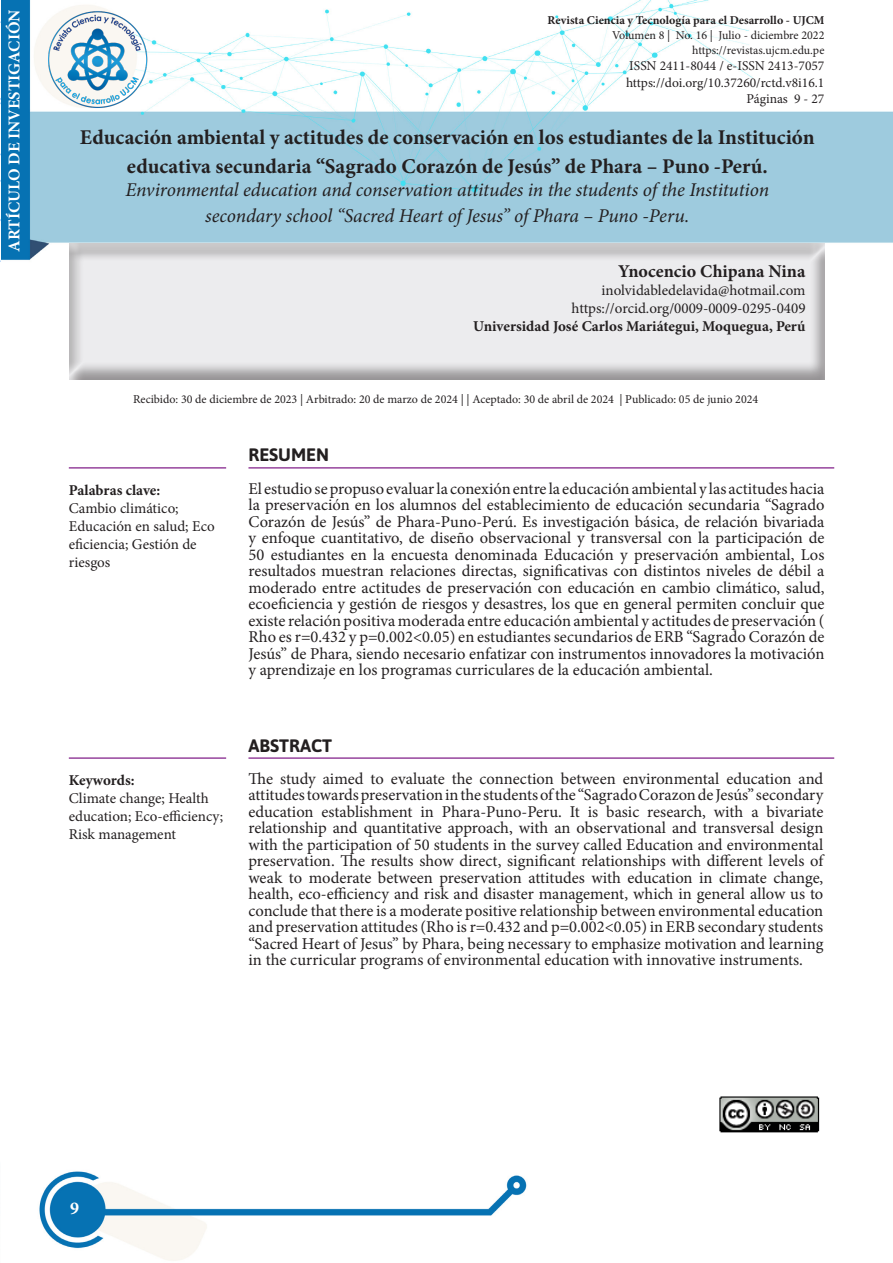
<style>
.page{position:relative;width:893px;height:1263px;background:#fff}
.page>*{position:absolute;margin:0;border:0;box-sizing:border-box;transform-origin:0 0}
.t1{font:700 21px/28.8px "Minion Pro";color:#231f20;text-align:center}
.t2{font:italic 19.5px "Minion Pro";letter-spacing:-.01em;color:#231f20}
.t3{font:700 18px "Minion Pro";color:#231f20}
.t4{font:700 18px "Asap";color:#231f20}
.t5{font:700 18px "Minion Pro";color:#fff}
.t6{font:16.5px/16.5px "Minion Pro";color:#231f20;text-align:justify}
.t7{font:700 16.5px "Minion Pro";color:#fff}
.t8{font:15px/18px "Minion Pro";color:#231f20}
.t9{font:700 15px "Minion Pro";color:#231f20}
.t10{font:13.5px "Minion Pro";color:#231f20}
.t11{font:12px "Minion Pro";color:#231f20}
.t12{font:700 12px "Minion Pro";color:#231f20}
</style>
<div class="page">
<img style="left:0;top:0;width:893px;height:1261px">
<img style="left:45px;top:8px;width:105px;height:104px">
<div style="left:67px;top:243px;width:758px;height:139px;background:#231f20;opacity:.75"></div>
<hr style="left:69px;top:467px;width:157px;height:2px;background:#96449d">
<hr style="left:248px;top:467px;width:586px;height:2px;background:#96449d">
<hr style="left:69px;top:757px;width:157px;height:2px;background:#96449d">
<hr style="left:248px;top:757px;width:586px;height:2px;background:#96449d">
<img style="left:716px;top:1094px;width:110px;height:41px">
<p class="t7" style="left:3px;top:252px;width:244px;rotate:-90deg">ARTÍCULO DE INVESTIGACIÓN</p>
<p class="t12" style="left:548px;top:12px;width:278px">Revista Ciencia y Tecnología para el Desarrollo - UJCM</p>
<p class="t11" style="left:612px;top:27px;width:214px">Volumen 8 | No. 16 | Julio - diciembre 2022</p>
<p class="t11" style="left:692px;top:42px;width:134px">https://revistas.ujcm.edu.pe</p>
<p class="t10" style="left:629px;top:57px;width:197px">ISSN 2411-8044 / e-ISSN 2413-7057</p>
<p class="t10" style="left:626px;top:73px;width:200px">https://doi.org/10.37260/rctd.v8i16.1</p>
<p class="t10" style="left:747px;top:90px;width:79px">Páginas 9 - 27</p>
<p class="t1" style="left:80px;top:123px;width:736px">Educación ambiental y actitudes de conservación en los estudiantes de la Institución educativa secundaria “Sagrado Corazón de Jesús” de Phara – Puno -Perú.</p>
<p class="t2" style="left:125px;top:177px;width:645px">Environmental education and conservation attitudes in the students of the Institution</p>
<p class="t2" style="left:205px;top:202px;width:486px">secondary school “Sacred Heart of Jesus” of Phara – Puno -Peru.</p>
<p class="t3" style="left:618px;top:258px;width:189px">Ynocencio Chipana Nina</p>
<p class="t8" style="left:602px;top:281px;width:205px">inolvidabledelavida@hotmail.com</p>
<p class="t8" style="left:572px;top:299px;width:235px">https://orcid.org/0009-0009-0295-0409</p>
<p class="t9" style="left:473px;top:315px;width:334px">Universidad José Carlos Mariátegui, Moquegua, Perú</p>
<p class="t11" style="left:133px;top:391px;width:627px">Recibido: 30 de diciembre de 2023 | Arbitrado: 20 de marzo de 2024 | | Aceptado: 30 de abril de 2024 | Publicado: 05 de junio 2024</p>
<p class="t9" style="left:69px;top:479px;width:93px">Palabras clave:</p>
<p class="t8" style="left:69px;top:499px;width:147px">Cambio climático;<br>Educación en salud; Eco eficiencia; Gestión de riesgos</p>
<p class="t9" style="left:69px;top:770px;width:67px">Keywords:</p>
<p class="t8" style="left:69px;top:789px;width:156px">Climate change; Health education; Eco-efficiency;<br>Risk management</p>
<p class="t4" style="left:248px;top:444px;width:82px">RESUMEN</p>
<p class="t6" style="left:248px;top:480px;width:577px">El estudio se propuso evaluar la conexión entre la educación ambiental y las actitudes hacia la preservación en los alumnos del establecimiento de educación secundaria “Sagrado Corazón de Jesús” de Phara-Puno-Perú. Es investigación básica, de relación bivariada y enfoque cuantitativo, de diseño observacional y transversal con la participación de 50 estudiantes en la encuesta denominada Educación y preservación ambiental, Los resultados muestran relaciones directas, significativas con distintos niveles de débil a moderado entre actitudes de preservación con educación en cambio climático, salud, ecoeficiencia y gestión de riesgos y desastres, los que en general permiten concluir que existe relación positiva moderada entre educación ambiental y actitudes de preservación ( Rho es r=0.432 y p=0.002&lt;0.05) en estudiantes secundarios de ERB “Sagrado Corazón de Jesús” de Phara, siendo necesario enfatizar con instrumentos innovadores la motivación y aprendizaje en los programas curriculares de la educación ambiental.</p>
<p class="t4" style="left:248px;top:735px;width:85px">ABSTRACT</p>
<p class="t6" style="left:248px;top:770px;width:576px">The study aimed to evaluate the connection between environmental education and attitudes towards preservation in the students of the “Sagrado Corazon de Jesús” secondary education establishment in Phara-Puno-Peru. It is basic research, with a bivariate relationship and quantitative approach, with an observational and transversal design with the participation of 50 students in the survey called Education and environmental preservation. The results show direct, significant relationships with different levels of weak to moderate between preservation attitudes with education in climate change, health, eco-efficiency and risk and disaster management, which in general allow us to conclude that there is a moderate positive relationship between environmental education and preservation attitudes (Rho is r=0.432 and p=0.002&lt;0.05) in ERB secondary students “Sacred Heart of Jesus” by Phara, being necessary to emphasize motivation and learning in the curricular programs of environmental education with innovative instruments.</p>
<p class="t5" style="left:70px;top:1196px;width:10px">9</p>
</div>
